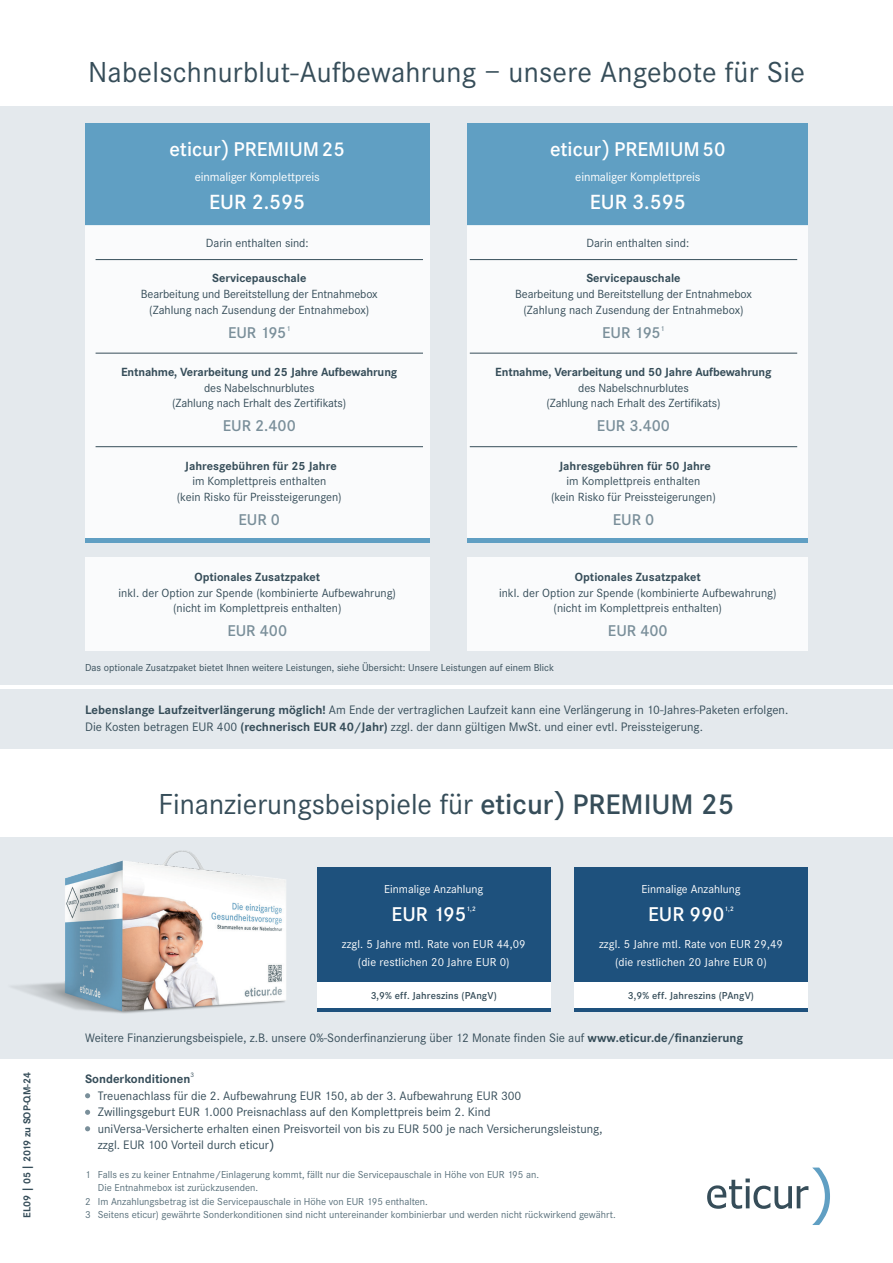
<style>
.page{position:relative;width:893px;height:1263px;background:#fff}
.page>*{position:absolute;margin:0;border:0;box-sizing:border-box;transform-origin:0 0}
.t1{font:30px "Corporate S";letter-spacing:.01em;color:#364d59}
.t2{font:600 21.75px "Corporate S";color:#fff}
.t3{font:600 20.7px "Corporate S";color:#fff}
.t4{font:600 16.5px "Corporate S";color:#7a8f9a}
.t5{font:600 16.2px "Corporate S";color:#7a8f9a}
.t6{font:12.75px/16.5px "Corporate S";color:#364d59}
.t7{font:12.75px "Corporate S";letter-spacing:-.01em;color:#fff}
.t8{font:700 12.75px "Corporate S";color:#364d59}
.t9{font:12.3px/15.8px "Corporate S";color:#364d59;text-align:center}
.t10{font:700 12.3px "Corporate S";color:#364d59}
.t11{font:12px/18px "Corporate S";letter-spacing:.01em;color:#fff;text-align:center}
.t12{font:10.5px "Corporate S";color:#586f7a}
.t13{font:10.5px "Corporate S";color:#364d59}
.t14{font:600 10.5px "Corporate S";letter-spacing:.01em;color:#364d59}
.t15{font:700 10.5px "Corporate S";color:#364d59}
.t16{font:600 6.75px "Corporate S";color:#fff}
.t17{font:6.75px "Corporate S";color:#364d59}
.s1{font-size:21px}
.s2{font-family:"Tahoma";font-weight:400;font-size:21px}
.s3{font-size:21.3px}
.s4{font-size:16.5px}
.s5{font-size:16.2px}
.s6{font-weight:700}
.s7{font-weight:600}
.s8{font-family:"Tahoma"}
.s9{font-weight:600;font-size:29.25px}
</style>
<div class="page">
<div style="left:0;top:106px;width:893px;height:579px;background:#e4e9ed"></div>
<div style="left:0;top:689px;width:893px;height:59px;background:#e4e9ed"></div>
<div style="left:0;top:838px;width:893px;height:221px;background:#e4e9ed"></div>
<div style="left:85px;top:123px;width:344px;height:102px;background:#609fc3"></div>
<hr style="left:468px;top:538px;width:340px;height:4px;background:#609fc3">
<hr style="left:85px;top:538px;width:344px;height:4px;background:#609fc3">
<div style="left:468px;top:123px;width:340px;height:102px;background:#609fc3"></div>
<div style="left:85px;top:225px;width:344px;height:313px;background:#fff"></div>
<div style="left:468px;top:225px;width:340px;height:313px;background:#fff"></div>
<div style="left:85px;top:557px;width:344px;height:94px;background:#fff"></div>
<div style="left:468px;top:557px;width:340px;height:94px;background:#fff"></div>
<div style="left:317px;top:867px;width:234px;height:145px;background:#1e517d"></div>
<div style="left:317px;top:982px;width:234px;height:26px;background:#fff"></div>
<div style="left:574px;top:867px;width:234px;height:145px;background:#1e517d"></div>
<div style="left:574px;top:982px;width:234px;height:26px;background:#fff"></div>
<svg style="left:85px;top:1093px;width:5px;height:5px"></svg>
<svg style="left:85px;top:1110px;width:5px;height:5px"></svg>
<svg style="left:85px;top:1126px;width:5px;height:5px"></svg>
<img style="left:11px;top:850px;width:275px;height:164px">
<svg style="left:707px;top:1167px;width:123px;height:58px"></svg>
<hr style="left:96px;top:259px;width:327px;height:1px;background:#364d59">
<hr style="left:96px;top:353px;width:327px;height:1px;background:#364d59">
<hr style="left:96px;top:446px;width:327px;height:1px;background:#364d59">
<hr style="left:470px;top:259px;width:327px;height:1px;background:#364d59">
<hr style="left:470px;top:353px;width:327px;height:1px;background:#364d59">
<hr style="left:470px;top:446px;width:327px;height:1px;background:#364d59">
<p class="t15" style="left:21px;top:1218px;width:147px;rotate:-90deg">EL09 | 05 | 2019 zu SOP-QM-24</p>
<h1 class="t1" style="left:88px;top:56px;width:718px">Nabelschnurblut-Aufbewahrung – unsere Angebote für Sie</h1>
<h3 class="t3" style="left:170px;top:137px;width:177px"><span class="s1">eticur</span><span class="s2">)</span> PREMIUM25</h3>
<p class="t7" style="left:195px;top:170px;width:127px">einmaliger Komplettpreis</p>
<h2 class="t2" style="left:209px;top:189px;width:98px"><span class="s3">EUR</span> 2.595</h2>
<h3 class="t3" style="left:550px;top:137px;width:177px"><span class="s1">eticur</span><span class="s2">)</span> PREMIUM50</h3>
<p class="t7" style="left:575px;top:170px;width:127px">einmaliger Komplettpreis</p>
<h2 class="t2" style="left:590px;top:189px;width:98px"><span class="s3">EUR</span> 3.595</h2>
<p class="t9" style="left:206px;top:236px;width:104px">Darin enthalten sind:</p>
<p class="t9" style="left:586px;top:236px;width:104px">Darin enthalten sind:</p>
<p class="t10" style="left:212px;top:271px;width:96px">Servicepauschale</p>
<p class="t9" style="left:141px;top:286px;width:238px">Bearbeitung und Bereitstellung der Entnahmebox (Zahlung nach Zusendung der Entnahmebox)</p>
<p class="t5" style="left:228px;top:323px;width:64px">EUR <span class="s4">195</span><sup>1</sup></p>
<p class="t10" style="left:121px;top:365px;width:278px">Entnahme, Verarbeitung und 25 Jahre Aufbewahrung</p>
<p class="t9" style="left:172px;top:380px;width:176px">des Nabelschnurblutes<br>(Zahlung nach Erhalt des Zertifikats)</p>
<p class="t4" style="left:223px;top:416px;width:75px"><span class="s5">EUR</span> 2.400</p>
<p class="t10" style="left:185px;top:458px;width:153px">Jahresgebühren für 25 Jahre</p>
<p class="t9" style="left:177px;top:474px;width:166px">im Komplettpreis enthalten<br>(kein Risko für Preissteigerungen)</p>
<p class="t5" style="left:238px;top:510px;width:43px">EUR <span class="s4">0</span></p>
<p class="t10" style="left:194px;top:570px;width:127px">Optionales Zusatzpaket</p>
<p class="t9" style="left:118px;top:585px;width:279px">inkl. der Option zur Spende (kombinierte Aufbewahrung) (nicht im Komplettpreis enthalten)</p>
<p class="t5" style="left:227px;top:621px;width:61px">EUR <span class="s4">400</span></p>
<p class="t10" style="left:586px;top:271px;width:96px">Servicepauschale</p>
<p class="t9" style="left:515px;top:286px;width:238px">Bearbeitung und Bereitstellung der Entnahmebox (Zahlung nach Zusendung der Entnahmebox)</p>
<p class="t5" style="left:602px;top:323px;width:64px">EUR <span class="s4">195</span><sup>1</sup></p>
<p class="t10" style="left:495px;top:365px;width:278px">Entnahme, Verarbeitung und 50 Jahre Aufbewahrung</p>
<p class="t9" style="left:546px;top:380px;width:176px">des Nabelschnurblutes<br>(Zahlung nach Erhalt des Zertifikats)</p>
<p class="t4" style="left:597px;top:416px;width:75px"><span class="s5">EUR</span> 3.400</p>
<p class="t10" style="left:559px;top:458px;width:153px">Jahresgebühren für 50 Jahre</p>
<p class="t9" style="left:551px;top:474px;width:166px">im Komplettpreis enthalten<br>(kein Risko für Preissteigerungen)</p>
<p class="t5" style="left:613px;top:510px;width:43px">EUR <span class="s4">0</span></p>
<p class="t10" style="left:575px;top:570px;width:127px">Optionales Zusatzpaket</p>
<p class="t9" style="left:499px;top:585px;width:279px">inkl. der Option zur Spende (kombinierte Aufbewahrung) (nicht im Komplettpreis enthalten)</p>
<p class="t5" style="left:608px;top:621px;width:61px">EUR <span class="s4">400</span></p>
<p class="t13" style="left:85px;top:662px;width:471px">Das optionale Zusatzpaket bietet Ihnen weitere Leistungen, siehe Übersicht: Unsere Leistungen auf einem Blick</p>
<p class="t6" style="left:85px;top:702px;width:705px"><span class="s6">Lebenslange Laufzeitverlängerung möglich!</span> Am Ende der vertraglichen Laufzeit kann eine Verlängerung in 10-Jahres-Paketen erfolgen.<br>Die Kosten betragen EUR 400 <span class="s6">(rechnerisch EUR 40/Jahr)</span> zzgl. der dann gültigen MwSt. und einer evtl. Preissteigerung.</p>
<h1 class="t1" style="left:159px;top:787px;width:577px">Finanzierungsbeispiele für <span class="s7">eticur</span><span class="s8">)</span> <span class="s9">PREMIUM</span> <span class="s7">25</span></h1>
<p class="t11" style="left:384px;top:880px;width:101px">Einmalige Anzahlung</p>
<h3 class="t3" style="left:392px;top:902px;width:76px">EUR <span class="s1">195</span></h3>
<p class="t16" style="left:466px;top:905px;width:11px">1,2</p>
<p class="t11" style="left:342px;top:935px;width:185px">zzgl. 5 Jahre mtl. Rate von EUR 44,09 (die restlichen 20 Jahre EUR 0)</p>
<p class="t14" style="left:371px;top:989px;width:128px">3,9% eff. Jahreszins (PAngV)</p>
<p class="t11" style="left:641px;top:880px;width:101px">Einmalige Anzahlung</p>
<h3 class="t3" style="left:648px;top:902px;width:78px">EUR <span class="s1">990</span></h3>
<p class="t16" style="left:724px;top:905px;width:11px">1,2</p>
<p class="t11" style="left:599px;top:935px;width:185px">zzgl. 5 Jahre mtl. Rate von EUR 29,49 (die restlichen 20 Jahre EUR 0)</p>
<p class="t14" style="left:628px;top:989px;width:128px">3,9% eff. Jahreszins (PAngV)</p>
<p class="t6" style="left:85px;top:1030px;width:660px">Weitere Finanzierungsbeispiele, z.B. unsere 0%-Sonderfinanzierung über 12 Monate finden Sie auf <span class="s6">www.eticur.de/finanzierung</span></p>
<p class="t8" style="left:85px;top:1072px;width:107px">Sonderkonditionen</p>
<p class="t17" style="left:191px;top:1071px;width:5px">3</p>
<p class="t6" style="left:98px;top:1087px;width:506px">Treuenachlass für die 2. Aufbewahrung EUR 150, ab der 3. Aufbewahrung EUR 300<br>Zwillingsgeburt EUR 1.000 Preisnachlass auf den Komplettpreis beim 2. Kind<br>uniVersa-Versicherte erhalten einen Preisvorteil von bis zu EUR 500 je nach Versicherungsleistung, zzgl. EUR 100 Vorteil durch eticur<span class="s8">)</span></p>
<p class="t12" style="left:85px;top:1168px;width:455px">1 Falls es zu keiner Entnahme/Einlagerung kommt, fällt nur die Servicepauschale in Höhe von EUR 195 an.</p>
<p class="t12" style="left:98px;top:1182px;width:162px">Die Entnahmebox ist zurückzusenden.</p>
<p class="t12" style="left:85px;top:1195px;width:344px">2 Im Anzahlungsbetrag ist die Servicepauschale in Höhe von EUR 195 enthalten.</p>
<p class="t12" style="left:85px;top:1209px;width:532px">3 Seitens eticur) gewährte Sonderkonditionen sind nicht untereinander kombinierbar und werden nicht rückwirkend gewährt.</p>
</div>
